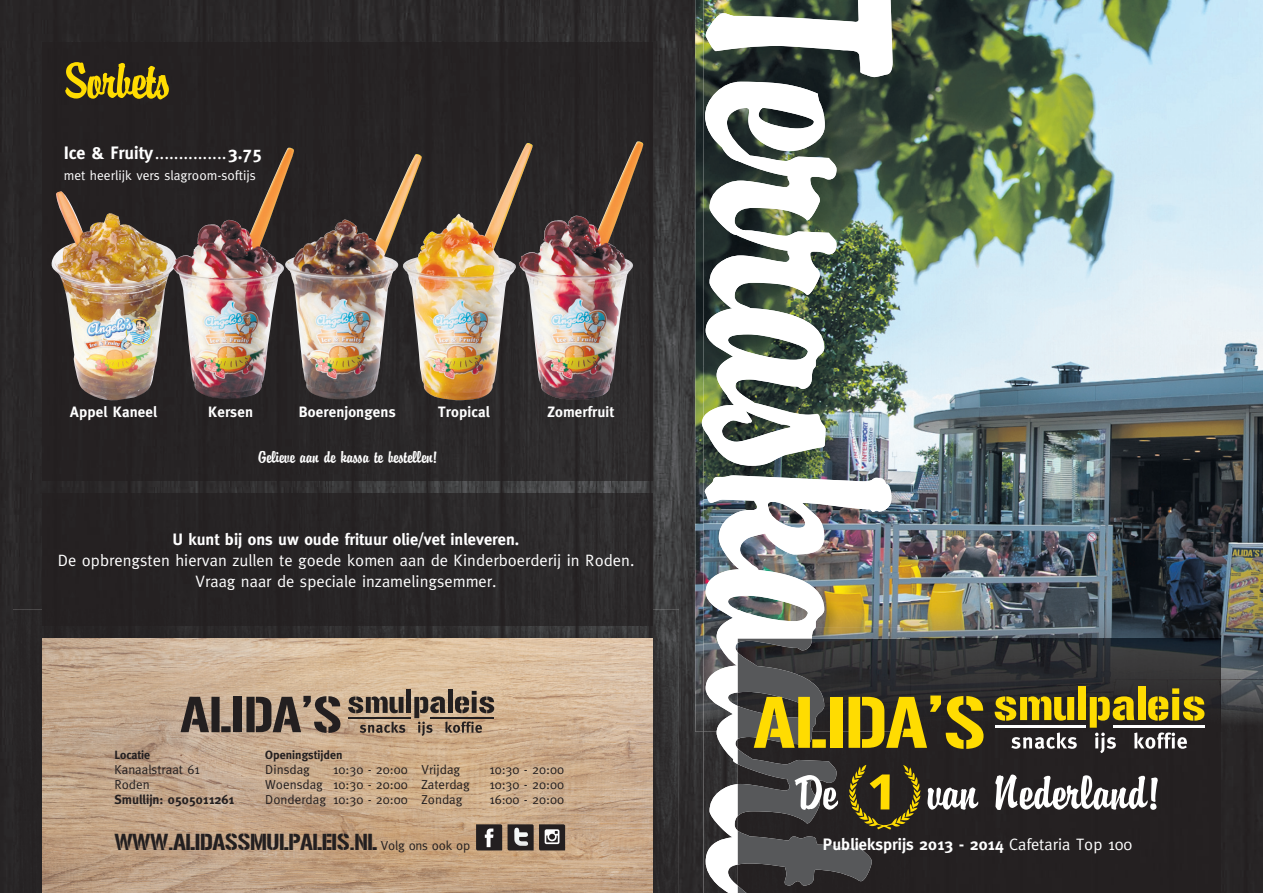
<style>
.page{position:relative;width:1263px;height:893px;background:#fff}
.page>*{position:absolute;margin:0;border:0;box-sizing:border-box;transform-origin:0 0}
.t1{font:54px "Brandyscript";letter-spacing:-.02em;color:#ffdc01}
.t2{font:50.55px "Brandyscript";color:#fff}
.t3{font:23.1px "Gunplay";letter-spacing:-.02em;color:#231f20;scale:.96 1}
.t4{font:18px "Meta";color:#fff}
.t5{font:18px "Brandyscript";color:#fff}
.t6{font:16.5px/21px "Meta";color:#fff;text-align:center}
.t7{font:700 16.5px "Meta";color:#fff}
.t8{font:700 15px "Meta";letter-spacing:.01em;color:#fff}
.t9{font:13.5px "Meta";color:#fff}
.t10{font:13.05px/15px "Meta";color:#231f20;text-align:justify}
.t11{font:700 13.05px "Meta";color:#231f20}
.t12{font:700 12px "Meta";color:#231f20}
.s1{font-weight:700}
.s2{font-family:"Meta";font-size:13.05px}
.s3{font-weight:400}
.s4{font-family:"Syntax";font-weight:900;color:#ffdc01}
</style>
<div class="page">
<img style="left:0;top:0;width:1263px;height:893px">
<div style="left:13px;top:609px;width:307px;height:237px;background:#282526"></div>
<img style="left:320px;top:625px;width:308px;height:14px">
<img style="left:628px;top:609px;width:51px;height:284px">
<img style="left:13px;top:846px;width:30px;height:47px">
<img style="left:43px;top:639px;width:610px;height:254px">
<img style="left:695px;top:0;width:7px;height:732px">
<img style="left:911px;top:0;width:248px;height:639px">
<img style="left:1159px;top:0;width:104px;height:679px">
<img style="left:1220px;top:679px;width:43px;height:53px">
<img style="left:892px;top:366px;width:19px;height:261px">
<img style="left:892px;top:627px;width:19px;height:12px">
<img style="left:702px;top:0;width:190px;height:893px">
<img style="left:983px;top:639px;width:237px;height:254px">
<img style="left:43px;top:43px;width:610px;height:437px">
<img style="left:43px;top:493px;width:610px;height:132px">
<svg style="left:995px;top:696px;width:79px;height:25px;background:#a8920f"></svg>
<div style="left:1078px;top:686px;width:7px;height:34px;background:#ffdc01"></div>
<div style="left:1138px;top:686px;width:7px;height:34px;background:#ffdc01"></div>
<hr style="left:995px;top:725px;width:90px;height:3px;background:#fff">
<svg style="left:1011px;top:732px;width:66px;height:17px"></svg>
<svg style="left:1090px;top:688px;width:114px;height:65px;background:#756a33"></svg>
<img style="left:50px;top:191px;width:128px;height:211px">
<img style="left:173px;top:148px;width:115px;height:251px">
<img style="left:285px;top:154px;width:117px;height:246px">
<img style="left:402px;top:143px;width:117px;height:257px">
<img style="left:519px;top:142px;width:118px;height:258px">
<svg style="left:738px;top:639px;width:245px;height:254px;background:#4a442d"></svg>
<svg style="left:181px;top:697px;width:50px;height:35px;background:#736459"></svg>
<div style="left:234px;top:697px;width:8px;height:35px;background:#231f20"></div>
<svg style="left:246px;top:696px;width:94px;height:37px;background:#746558"></svg>
<svg style="left:348px;top:696px;width:55px;height:17px"></svg>
<div style="left:406px;top:689px;width:5px;height:24px;background:#231f20"></div>
<div style="left:448px;top:689px;width:5px;height:24px;background:#231f20"></div>
<hr style="left:349px;top:717px;width:62px;height:1px;background:#231f20">
<svg style="left:360px;top:721px;width:45px;height:12px"></svg>
<svg style="left:414px;top:691px;width:80px;height:45px;background:#947f69"></svg>
<svg style="left:476px;top:824px;width:89px;height:26px;background:#5d5652"></svg>
<h1 class="t1" style="left:64px;top:50px;width:109px">Sorbets</h1>
<h3 class="t4" style="left:64px;top:142px;width:200px"><span class="s1">Ice &amp; Fruity</span> ...............<span class="s1">3.75</span></h3>
<p class="t9" style="left:64px;top:167px;width:194px">met heerlijk vers slagroom-softijs</p>
<p class="t8" style="left:70px;top:403px;width:88px">Appel Kaneel</p>
<p class="t8" style="left:208px;top:403px;width:46px">Kersen</p>
<p class="t8" style="left:299px;top:403px;width:98px">Boerenjongens</p>
<p class="t8" style="left:438px;top:403px;width:53px">Tropical</p>
<p class="t8" style="left:547px;top:403px;width:68px">Zomerfruit</p>
<h3 class="t5" style="left:258px;top:446px;width:181px">Gelieve aan de kassa te bestellen!</h3>
<p class="t7" style="left:173px;top:530px;width:348px">U kunt bij ons uw oude frituur olie/vet inleveren.</p>
<p class="t6" style="left:58px;top:550px;width:578px">De opbrengsten hiervan zullen te goede komen aan de Kinderboerderij in Roden.<br>Vraag naar de speciale inzamelingsemmer.</p>
<p class="t12" style="left:265px;top:748px;width:79px">Openingstijden</p>
<p class="t10" style="left:265px;top:762px;width:46px">Dinsdag</p>
<p class="t12" style="left:114px;top:748px;width:37px">Locatie</p>
<p class="t10" style="left:114px;top:762px;width:87px">Kanaalstraat 61<br>Roden</p>
<p class="t11" style="left:114px;top:792px;width:122px">Smullijn: 0505011261</p>
<h3 class="t3" style="left:114px;top:830px;width:372px">WWW.ALIDASSMULPALEIS.NL <span class="s2">Volg ons ook op</span></h3>
<p class="t7" style="left:823px;top:835px;width:311px">Publieksprijs 2013 - 2014 <span class="s3">Cafetaria Top 100</span></p>
<p class="t10" style="left:265px;top:762px;width:144px;text-indent:68px">10:30 - 20:00<br>Woensdag 10:30 - 20:00<br>Donderdag 10:30 - 20:00</p>
<p class="t10" style="left:422px;top:762px;width:40px">Vrijdag</p>
<p class="t10" style="left:489px;top:762px;width:76px">10:30 - 20:00</p>
<h2 class="t2" style="left:796px;top:764px;width:365px">De <span class="s4">1</span> van Nederland!</h2>
<p class="t10" style="left:422px;top:777px;width:50px">Zaterdag</p>
<p class="t10" style="left:489px;top:777px;width:76px">10:30 - 20:00</p>
<p class="t10" style="left:422px;top:792px;width:42px">Zondag</p>
<p class="t10" style="left:489px;top:792px;width:76px">16:00 - 20:00</p>
</div>
